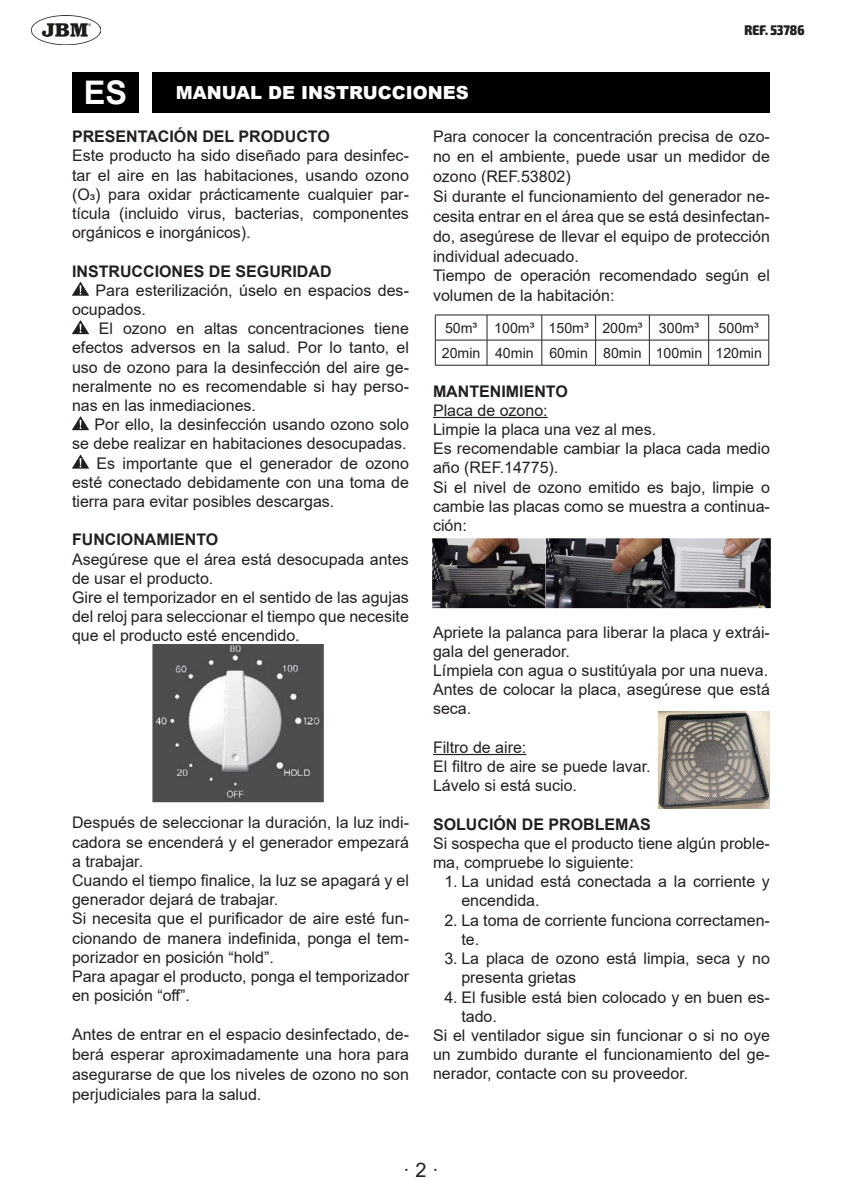
<style>
.page{position:relative;width:842px;height:1191px;background:#fff}
.page>*{position:absolute;margin:0;border:0;box-sizing:border-box;transform-origin:0 0}
.t1{font:700 32.6px "Arial";color:#fff}
.t2{font:20px "Arial";color:#231f20}
.t3{font:900 18px "Arial";color:#fff}
.Estilo_de_párrafo_3{font:16px/19.2px "Arial";color:#231f20}
.Estilo_de_párrafo_3-2{font:700 16px "Arial";color:#231f20}
.Paràgraf{font:14.2px "Arial";color:#231f20}
.t4{font:900 condensed 14px "Exo 2";color:#231f20}
</style>
<div class="page">
<img style="left:32px;top:16px;width:69px;height:28px">
<div style="left:72px;top:72px;width:67px;height:41px;background:#000"></div>
<div style="left:153px;top:72px;width:617px;height:41px;background:#000"></div>
<svg style="left:72px;top:282px;width:17px;height:14px"></svg>
<svg style="left:72px;top:320px;width:17px;height:14px"></svg>
<svg style="left:72px;top:416px;width:17px;height:14px"></svg>
<svg style="left:72px;top:455px;width:17px;height:13px"></svg>
<img style="left:152px;top:644px;width:172px;height:159px">
<hr style="left:433px;top:417px;width:115px;height:1px;background:#231f20">
<hr style="left:433px;top:754px;width:93px;height:1px;background:#231f20">
<img style="left:433px;top:538px;width:337px;height:71px">
<hr style="left:435px;top:315px;width:52px;height:1px;background:#231f20">
<hr style="left:487px;top:315px;width:55px;height:1px;background:#231f20">
<hr style="left:542px;top:315px;width:54px;height:1px;background:#231f20">
<hr style="left:596px;top:315px;width:53px;height:1px;background:#231f20">
<hr style="left:649px;top:315px;width:60px;height:1px;background:#231f20">
<hr style="left:709px;top:315px;width:60px;height:1px;background:#231f20">
<hr style="left:435px;top:340px;width:52px;height:1px;background:#231f20">
<svg style="left:435px;top:315px;width:1px;height:50px"></svg>
<hr style="left:487px;top:340px;width:55px;height:1px;background:#231f20">
<svg style="left:487px;top:315px;width:1px;height:50px"></svg>
<hr style="left:542px;top:340px;width:54px;height:1px;background:#231f20">
<svg style="left:541px;top:315px;width:1px;height:50px"></svg>
<hr style="left:596px;top:340px;width:53px;height:1px;background:#231f20">
<svg style="left:595px;top:315px;width:1px;height:50px"></svg>
<hr style="left:649px;top:340px;width:60px;height:1px;background:#231f20">
<svg style="left:649px;top:315px;width:1px;height:50px"></svg>
<hr style="left:709px;top:340px;width:60px;height:1px;background:#231f20">
<svg style="left:708px;top:315px;width:1px;height:50px"></svg>
<svg style="left:768px;top:315px;width:1px;height:50px"></svg>
<hr style="left:435px;top:365px;width:52px;height:1px;background:#231f20">
<hr style="left:487px;top:365px;width:55px;height:1px;background:#231f20">
<hr style="left:542px;top:365px;width:54px;height:1px;background:#231f20">
<hr style="left:596px;top:365px;width:53px;height:1px;background:#231f20">
<hr style="left:649px;top:365px;width:60px;height:1px;background:#231f20">
<hr style="left:709px;top:365px;width:60px;height:1px;background:#231f20">
<img style="left:658px;top:711px;width:112px;height:98px">
<p class="t4" style="left:744px;top:21px;width:61px">REF. 53786</p>
<p class="t1" style="left:84px;top:69px;width:45px">ES</p>
<p class="t3" style="left:176px;top:80px;width:295px">MANUAL DE INSTRUCCIONES</p>
<p class="Estilo_de_párrafo_3-2" style="left:72px;top:125px;width:259px">PRESENTACIÓN DEL PRODUCTO</p>
<p class="Estilo_de_párrafo_3" style="left:72px;top:146px;width:338px;text-align:justify">Este producto ha sido diseñado para desinfec&shy;tar el aire en las habitaciones, usando ozono (O3) para oxidar prácticamente cualquier par&shy;tícula (incluido virus, bacterias, componentes orgánicos e inorgánicos).</p>
<p class="Estilo_de_párrafo_3-2" style="left:72px;top:260px;width:261px">INSTRUCCIONES DE SEGURIDAD</p>
<p class="Estilo_de_párrafo_3" style="left:72px;top:280px;width:338px;text-indent:23px">Para esterilización, úselo en espacios des&shy;ocupados.</p>
<p class="Estilo_de_párrafo_3" style="left:72px;top:319px;width:338px;text-align:justify;text-indent:27px">El ozono en altas concentraciones tiene efectos adversos en la salud. Por lo tanto, el uso de ozono para la desinfección del aire ge&shy;neralmente no es recomendable si hay perso&shy;nas en las inmediaciones.</p>
<p class="Estilo_de_párrafo_3" style="left:72px;top:415px;width:338px;text-align:right">Por ello, la desinfección usando ozono solo<br>se debe realizar en habitaciones desocupadas.</p>
<p class="Estilo_de_párrafo_3" style="left:72px;top:453px;width:338px;text-align:justify;text-indent:24px">Es importante que el generador de ozono esté conectado debidamente con una toma de tierra para evitar posibles descargas.</p>
<p class="Estilo_de_párrafo_3-2" style="left:72px;top:528px;width:148px">FUNCIONAMIENTO</p>
<p class="Estilo_de_párrafo_3" style="left:72px;top:549px;width:338px">Asegúrese que el área está desocupada antes de usar el producto.</p>
<p class="Estilo_de_párrafo_3" style="left:72px;top:588px;width:338px;text-align:justify">Gire el temporizador en el sentido de las agujas del reloj para seleccionar el tiempo que necesite que el producto esté encendido.</p>
<p class="Estilo_de_párrafo_3" style="left:433px;top:126px;width:338px;line-height:20px;text-align:justify">Para conocer la concentración precisa de ozo&shy;no en el ambiente, puede usar un medidor de ozono (REF.53802)</p>
<p class="Estilo_de_párrafo_3" style="left:433px;top:186px;width:338px;line-height:20px;text-align:justify">Si durante el funcionamiento del generador ne&shy;cesita entrar en el área que se está desinfectan&shy;do, asegúrese de llevar el equipo de protección individual adecuado.</p>
<p class="Estilo_de_párrafo_3" style="left:433px;top:266px;width:338px">Tiempo de operación recomendado según el volumen de la habitación:</p>
<p class="Paràgraf" style="left:445px;top:318px;width:34px">50m³</p>
<p class="Paràgraf" style="left:494px;top:318px;width:42px">100m³</p>
<p class="Paràgraf" style="left:549px;top:318px;width:42px">150m³</p>
<p class="Paràgraf" style="left:602px;top:318px;width:42px">200m³</p>
<p class="Paràgraf" style="left:659px;top:318px;width:42px">300m³</p>
<p class="Paràgraf" style="left:719px;top:318px;width:42px">500m³</p>
<p class="Paràgraf" style="left:442px;top:343px;width:40px">20min</p>
<p class="Paràgraf" style="left:495px;top:343px;width:40px">40min</p>
<p class="Paràgraf" style="left:549px;top:343px;width:40px">60min</p>
<p class="Paràgraf" style="left:603px;top:343px;width:40px">80min</p>
<p class="Paràgraf" style="left:656px;top:343px;width:48px">100min</p>
<p class="Paràgraf" style="left:715px;top:343px;width:48px">120min</p>
<p class="Estilo_de_párrafo_3-2" style="left:433px;top:380px;width:136px">MANTENIMIENTO</p>
<p class="Estilo_de_párrafo_3" style="left:433px;top:400px;width:116px">Placa de ozono:</p>
<p class="Estilo_de_párrafo_3" style="left:433px;top:420px;width:225px">Limpie la placa una vez al mes.</p>
<p class="Estilo_de_párrafo_3" style="left:433px;top:439px;width:338px">Es recomendable cambiar la placa cada medio año (REF.14775).</p>
<p class="Estilo_de_párrafo_3" style="left:433px;top:477px;width:338px;text-align:justify">Si el nivel de ozono emitido es bajo, limpie o cambie las placas como se muestra a continua&shy;ción:</p>
<p class="Estilo_de_párrafo_3" style="left:433px;top:622px;width:338px">Apriete la palanca para liberar la placa y extrái&shy;gala del generador.</p>
<p class="Estilo_de_párrafo_3" style="left:433px;top:660px;width:337px">Límpiela con agua o sustitúyala por una nueva.</p>
<p class="Estilo_de_párrafo_3" style="left:433px;top:680px;width:338px">Antes de colocar la placa, asegúrese que está seca.</p>
<p class="Estilo_de_párrafo_3" style="left:433px;top:737px;width:95px">Filtro de aire:</p>
<p class="Estilo_de_párrafo_3" style="left:433px;top:756px;width:219px">El filtro de aire se puede lavar.<br>Lávelo si está sucio.</p>
<p class="Estilo_de_párrafo_3-2" style="left:433px;top:812px;width:219px">SOLUCIÓN DE PROBLEMAS</p>
<p class="Estilo_de_párrafo_3" style="left:433px;top:833px;width:338px">Si sospecha que el producto tiene algún proble&shy;ma, compruebe lo siguiente:</p>
<p class="Estilo_de_párrafo_3" style="left:461px;top:872px;width:310px;text-indent:-17px">1. La unidad está conectada a la corriente y encendida.</p>
<p class="Estilo_de_párrafo_3" style="left:461px;top:910px;width:310px;text-indent:-17px">2. La toma de corriente funciona correctamen&shy;te.</p>
<p class="Estilo_de_párrafo_3" style="left:461px;top:948px;width:310px;text-indent:-17px">3. La placa de ozono está limpia, seca y no presenta grietas</p>
<p class="Estilo_de_párrafo_3" style="left:461px;top:987px;width:310px;text-indent:-17px">4. El fusible está bien colocado y en buen es&shy;tado.</p>
<p class="Estilo_de_párrafo_3" style="left:433px;top:1025px;width:338px;text-align:justify">Si el ventilador sigue sin funcionar o si no oye un zumbido durante el funcionamiento del ge&shy;nerador, contacte con su proveedor.</p>
<p class="Estilo_de_párrafo_3" style="left:72px;top:813px;width:338px;text-align:justify">Después de seleccionar la duración, la luz indi&shy;cadora se encenderá y el generador empezará a trabajar.</p>
<p class="Estilo_de_párrafo_3" style="left:72px;top:870px;width:338px">Cuando el tiempo finalice, la luz se apagará y el generador dejará de trabajar.</p>
<p class="Estilo_de_párrafo_3" style="left:72px;top:909px;width:338px;text-align:justify">Si necesita que el purificador de aire esté fun&shy;cionando de manera indefinida, ponga el tem&shy;porizador en posición “hold”.</p>
<p class="Estilo_de_párrafo_3" style="left:72px;top:966px;width:338px">Para apagar el producto, ponga el temporizador en posición “off”.</p>
<p class="Estilo_de_párrafo_3" style="left:72px;top:1024px;width:338px;line-height:20px;text-align:justify">Antes de entrar en el espacio desinfectado, de&shy;berá esperar aproximadamente una hora para asegurarse de que los niveles de ozono no son perjudiciales para la salud.</p>
<p class="t2" style="left:403px;top:1156px;width:37px">· 2 ·</p>
</div>
